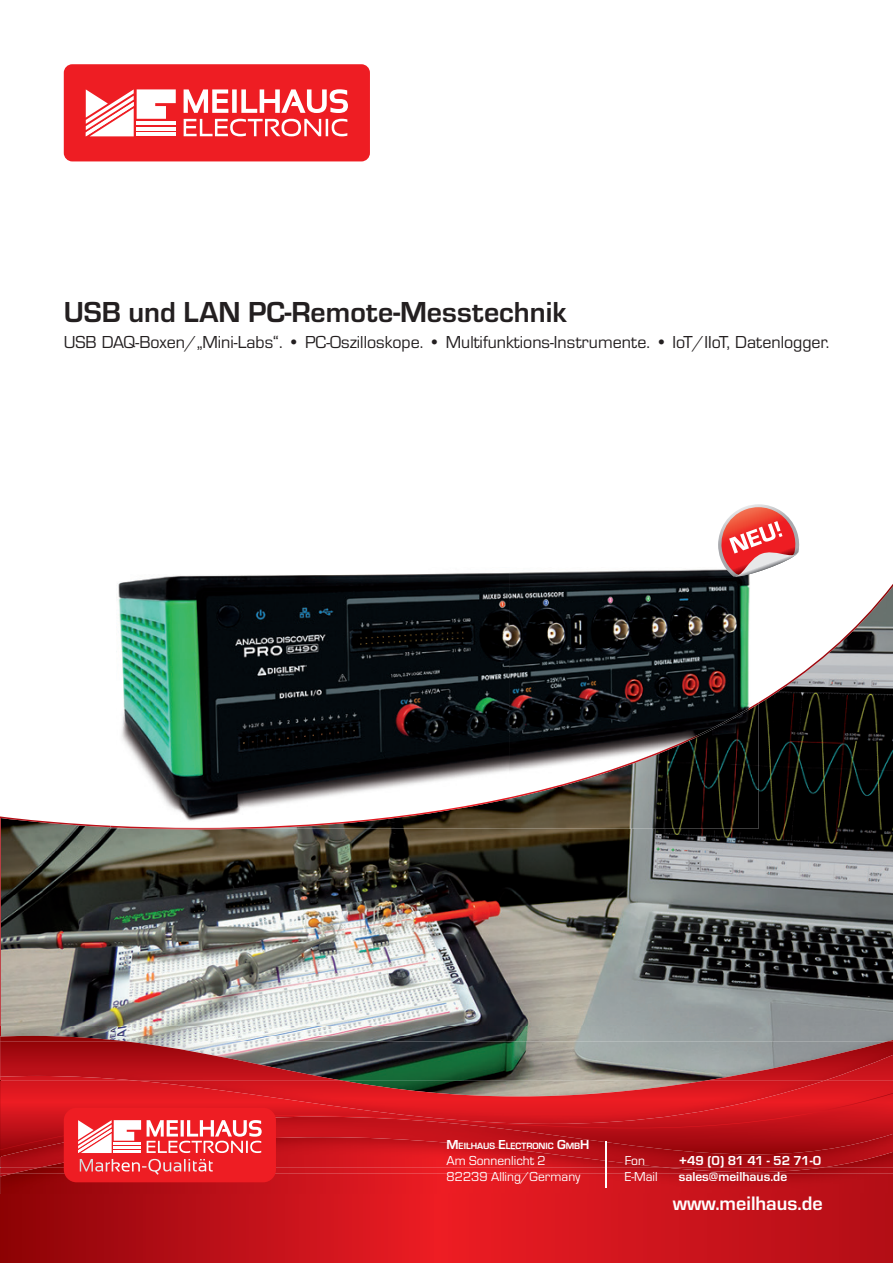
<style>
.page{position:relative;width:893px;height:1263px;background:#fff}
.page>*{position:absolute;margin:0;border:0;box-sizing:border-box;transform-origin:0 0}
.t1{font:700 30px "Eurostile T";color:#231f20}
.t2{font:700 20.25px "Eurostile T";color:#fff}
.t3{font:18px "Eurostile T";color:#231f20}
.t4{font:18px "Sansation";color:#fff}
.t5{font:13.5px/16.2px "Eurostile T";color:#fff}
.t6{font:700 13.5px "Eurostile T";color:#fff}
.t7{font:700 9.45px "Eurostile T";color:#fff}
.s1{font-size:13.5px}
</style>
<div class="page">
<img style="left:1px;top:1026px;width:892px;height:168px">
<img style="left:0;top:584px;width:893px;height:442px">
<svg style="left:0;top:1194px;width:893px;height:69px;background:#c51219"></svg>
<img style="left:0;top:1036px;width:893px;height:140px">
<img style="left:125px;top:1041px;width:763px;height:14px">
<img style="left:0;top:1041px;width:1px;height:14px">
<img style="left:12px;top:1167px;width:881px;height:7px">
<svg style="left:0;top:1055px;width:893px;height:26px;background:#854541"></svg>
<svg style="left:0;top:1167px;width:1px;height:27px"></svg>
<img style="left:0;top:1156px;width:893px;height:11px">
<img style="left:0;top:1081px;width:893px;height:75px">
<svg style="left:0;top:1093px;width:893px;height:57px;background:#cc161d"></svg>
<hr style="left:605px;top:1142px;width:2px;height:46px;background:#fff">
<div style="left:64px;top:1108px;width:212px;height:74px;background:#ee1d23;border-radius:13px"></div>
<svg style="left:78px;top:1120px;width:63px;height:33px"></svg>
<svg style="left:147px;top:1120px;width:115px;height:33px"></svg>
<div style="left:64px;top:64px;width:306px;height:97px;background:#ee1d23;border-radius:9px"></div>
<svg style="left:86px;top:89px;width:90px;height:47px"></svg>
<svg style="left:184px;top:119px;width:163px;height:17px"></svg>
<svg style="left:184px;top:89px;width:164px;height:24px"></svg>
<img style="left:111px;top:572px;width:398px;height:130px">
<img style="left:509px;top:569px;width:250px;height:133px">
<img style="left:111px;top:702px;width:648px;height:127px">
<svg style="left:717px;top:504px;width:83px;height:76px"></svg>
<h1 class="t1" style="left:64px;top:296px;width:505px">USB und LAN PC-Remote-Messtechnik</h1>
<p class="t3" style="left:64px;top:332px;width:767px">USB DAQ-Boxen/„Mini-Labs“. • PC-Oszilloskope. • Multifunktions-Instrumente. • IoT/IIoT, Datenlogger.</p>
<p class="t4" style="left:78px;top:1155px;width:137px">Marken-Qualität</p>
<p class="t7" style="left:446px;top:1140px;width:144px"><span class="s1">M</span>EILHAUS <span class="s1">E</span>LECTRONIC <span class="s1">G</span>MB<span class="s1">H</span></p>
<p class="t5" style="left:446px;top:1152px;width:136px">Am Sonnenlicht 2<br>82239 Alling/Germany</p>
<p class="t5" style="left:625px;top:1152px;width:22px">Fon</p>
<p class="t6" style="left:679px;top:1153px;width:144px">+49 (0) 81 41 - 52 71-0</p>
<p class="t5" style="left:625px;top:1169px;width:35px">E-Mail</p>
<p class="t6" style="left:679px;top:1169px;width:110px">sales@meilhaus.de</p>
<p class="t2" style="left:673px;top:1192px;width:152px">www.meilhaus.de</p>
</div>
